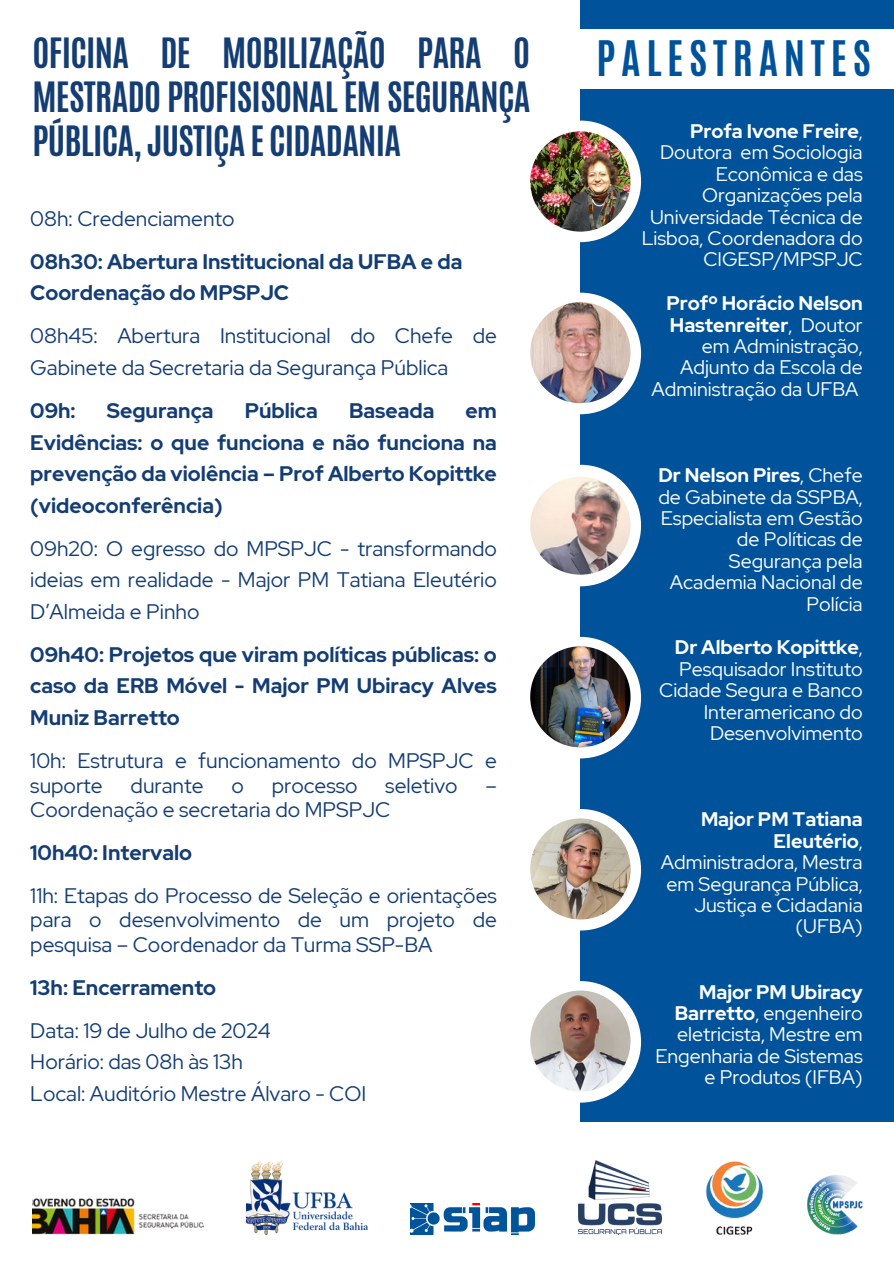
<style>
.page{position:relative;width:894px;height:1264px;background:#fff}
.page>*{position:absolute;margin:0;border:0;box-sizing:border-box;transform-origin:0 0}
.t1{font:700 40.95px "Antonio";letter-spacing:.14em;color:#00539a}
.t2{font:700 34.95px/43.8px "Antonio";letter-spacing:-.02em;color:#143d74;text-align:justify}
.t3{font:21px/31.5px "Red Hat Display";color:#143d74}
.t4{font:700 21px/31.5px "Red Hat Display";color:#143d74;text-align:justify}
.t5{font:19.65px/21.3px "Red Hat Display";color:#fff;text-align:right}
.s1{font-weight:700}
</style>
<div class="page">
<img style="left:410px;top:1203px;width:124px;height:31px">
<img style="left:32px;top:1198px;width:171px;height:36px">
<img style="left:247px;top:1161px;width:120px;height:73px">
<div style="left:580px;top:0;width:313px;height:1121px;background:#00539a"></div>
<svg style="left:530px;top:637px;width:111px;height:121px"></svg>
<img style="left:530px;top:646px;width:100px;height:101px;border-radius:50%">
<svg style="left:530px;top:465px;width:111px;height:121px"></svg>
<img style="left:530px;top:476px;width:100px;height:98px;border-radius:50%">
<svg style="left:530px;top:121px;width:111px;height:121px"></svg>
<img style="left:530px;top:131px;width:100px;height:101px;border-radius:50%">
<svg style="left:530px;top:809px;width:111px;height:121px"></svg>
<img style="left:530px;top:818px;width:100px;height:101px;border-radius:50%">
<svg style="left:530px;top:981px;width:111px;height:121px"></svg>
<img style="left:530px;top:990px;width:100px;height:101px;border-radius:50%">
<svg style="left:531px;top:293px;width:110px;height:121px"></svg>
<img style="left:530px;top:302px;width:100px;height:101px;border-radius:50%">
<div style="left:562px;top:29px;width:331px;height:59px;background:#fff"></div>
<img style="left:705px;top:1161px;width:58px;height:73px">
<img style="left:807px;top:1175px;width:55px;height:59px">
<img style="left:578px;top:1160px;width:83px;height:74px">
<p class="t2" style="left:32px;top:31px;width:499px">OFICINA DE MOBILIZAÇÃO PARA O MESTRADO PROFISISONAL EM SEGURANÇA PÚBLICA, JUSTIÇA E CIDADANIA</p>
<h3 class="t1" style="left:596px;top:29px;width:275px">PALESTRANTES</h3>
<p class="t5" style="left:641px;top:120px;width:222px"><span class="s1">Profa Ivone Freire</span>,<br>Doutora em Sociologia<br>Econômica e das<br>Organizações pela<br>Universidade Técnica de<br>Lisboa, Coordenadora do<br>CIGESP/MPSPJC</p>
<p class="t3" style="left:30px;top:202px;width:206px">08h: Credenciamento</p>
<p class="t4" style="left:30px;top:246px;width:433px">08h30: Abertura Institucional da UFBA e da<br>Coordenação do MPSPJC</p>
<p class="t5" style="left:651px;top:292px;width:213px"><span class="s1">Profº Horácio Nelson<br>Hastenreiter</span>, Doutor em Administração,<br>Adjunto da Escola de<br>Administração da UFBA</p>
<p class="t3" style="left:30px;top:320px;width:468px">08h45: Abertura Institucional do Chefe de<br>Gabinete da Secretaria da Segurança Pública</p>
<p class="t4" style="left:30px;top:395px;width:47px">09h:</p>
<p class="t4" style="left:107px;top:395px;width:108px">Segurança</p>
<p class="t4" style="left:244px;top:395px;width:75px">Pública</p>
<p class="t4" style="left:349px;top:395px;width:87px">Baseada</p>
<p class="t4" style="left:30px;top:395px;width:468px;text-indent:435px">em Evidências: o que funciona e não funciona na prevenção da violência – Prof Alberto Kopittke (videoconferência)</p>
<h3 class="t3" style="left:30px;top:532px;width:468px;text-align:justify">09h20: O egresso do MPSPJC - transformando ideias em realidade - Major PM Tatiana Eleutério D’Almeida e Pinho</h3>
<p class="t4" style="left:30px;top:638px;width:468px">09h40: Projetos que viram políticas públicas: o caso da ERB Móvel - Major PM Ubiracy Alves Muniz Barretto</p>
<p class="t3" style="left:30px;top:748px;width:468px;line-height:24.8px">10h: Estrutura e funcionamento do MPSPJC e suporte</p>
<p class="t5" style="left:658px;top:464px;width:206px"><span class="s1">Dr Nelson Pires</span>, Chefe de Gabinete da SSPBA,<br>Especialista em Gestão de Políticas de<br>Segurança pela<br>Academia Nacional de<br>Polícia</p>
<h3 class="t5" style="left:659px;top:636px;width:205px"><span class="s1">Dr Alberto Kopittke</span>,<br>Pesquisador Instituto<br>Cidade Segura e Banco<br>Interamericano do<br>Desenvolvimento</h3>
<p class="t3" style="left:130px;top:769px;width:75px">durante</p>
<p class="t3" style="left:231px;top:769px;width:14px">o</p>
<p class="t3" style="left:271px;top:769px;width:87px">processo</p>
<p class="t3" style="left:385px;top:769px;width:74px">seletivo</p>
<p class="t3" style="left:485px;top:769px;width:13px">–</p>
<p class="t3" style="left:30px;top:794px;width:361px">Coordenação e secretaria do MPSPJC</p>
<p class="t5" style="left:660px;top:808px;width:203px"><span class="s1">Major PM Tatiana<br>Eleutério</span>,<br>Administradora, Mestra em Segurança Pública,<br>Justiça e Cidadania (UFBA)</p>
<p class="t4" style="left:30px;top:836px;width:163px">10h40: Intervalo</p>
<p class="t3" style="left:30px;top:882px;width:468px;line-height:24.8px;text-align:justify">11h: Etapas do Processo de Seleção e orientações para o desenvolvimento de um projeto de pesquisa – Coordenador da Turma SSP-BA</p>
<p class="t4" style="left:30px;top:971px;width:187px">13h: Encerramento</p>
<h3 class="t5" style="left:655px;top:980px;width:209px"><span class="s1">Major PM Ubiracy<br>Barretto</span>, engenheiro eletricista, Mestre em<br>Engenharia de Sistemas e Produtos (IFBA)</h3>
<p class="t3" style="left:30px;top:1014px;width:242px">Data: 19 de Julho de 2024</p>
<p class="t3" style="left:30px;top:1045px;width:214px">Horário: das 08h às 13h</p>
<p class="t3" style="left:30px;top:1077px;width:337px">Local: Auditório Mestre Álvaro - COI</p>
</div>
